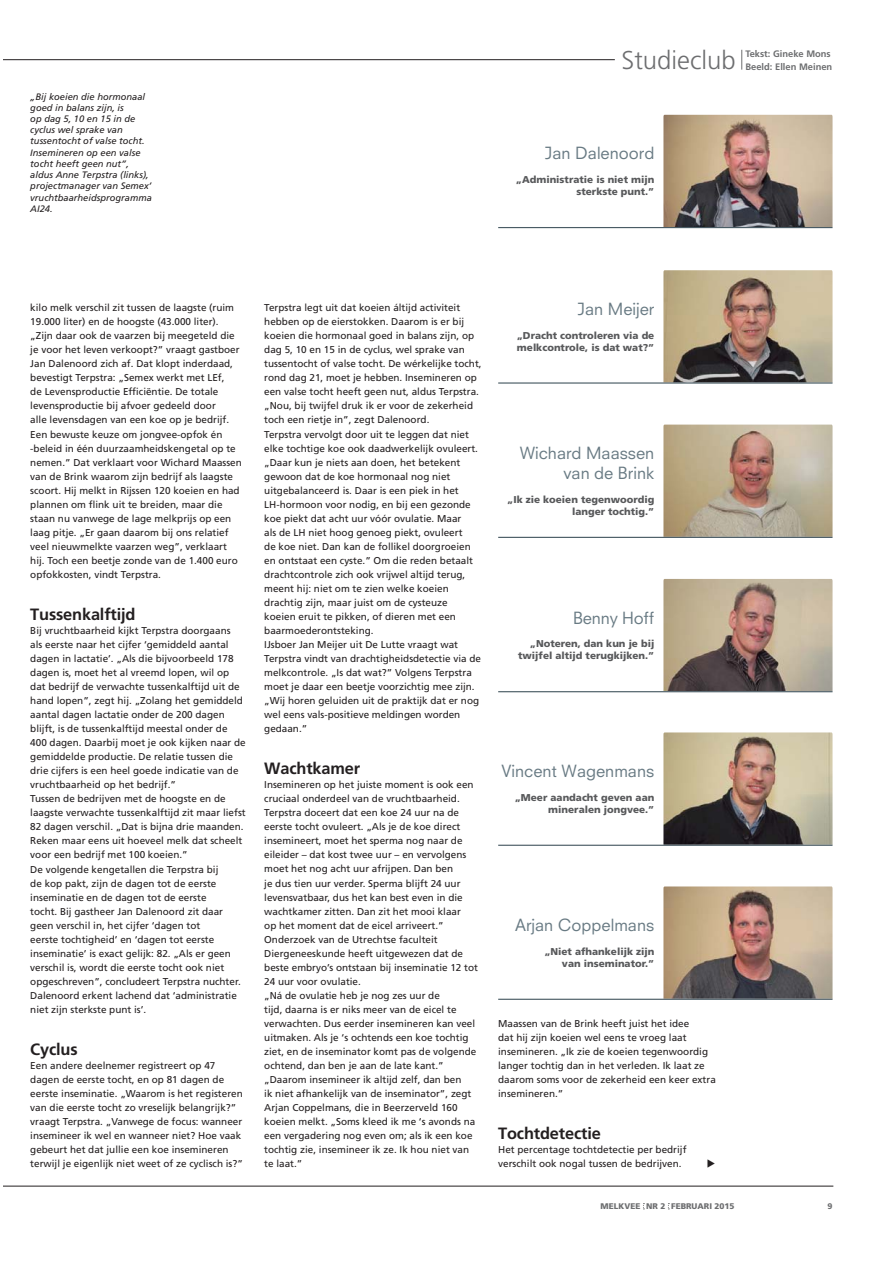
<style>
.page{position:relative;width:893px;height:1263px;background:#fff}
.page>*{position:absolute;margin:0;border:0;box-sizing:border-box;transform-origin:0 0}
.t1{font:300 25.65px "Frutiger LT Std";color:#6d6e70}
.t2{font:16.35px/19.6px "Neuzeit SLT Std";color:#687a83;text-align:right}
.t3{font:700 16.35px "Frutiger LT Std";letter-spacing:-.01em;color:#231f20}
.t4{font:9.9px/14.1px "Frutiger LT Std";color:#231f20}
.t5{font:900 9.9px/12px "Frutiger LT Std";color:#58595b;text-align:right}
.t6{font:italic 9.3px/11.2px "Frutiger LT Std";color:#231f20}
.t7{font:700 9.3px/12.6px "Frutiger LT Std";color:#6d6e70}
.t8{font:900 8.25px "Frutiger LT Std";color:#6d6e70}
</style>
<div class="page">
<svg style="left:741px;top:50px;width:1px;height:20px"></svg>
<hr style="left:4px;top:59px;width:611px;height:1px;background:#231f20">
<hr style="left:4px;top:1186px;width:829px;height:1px;background:#231f20">
<img style="left:663px;top:579px;width:169px;height:112px">
<hr style="left:498px;top:691px;width:334px;height:1px;background:#4a5c65">
<img style="left:663px;top:732px;width:169px;height:113px">
<hr style="left:498px;top:845px;width:334px;height:1px;background:#4a5c65">
<img style="left:663px;top:886px;width:169px;height:113px">
<hr style="left:498px;top:999px;width:334px;height:1px;background:#4a5c65">
<img style="left:663px;top:270px;width:169px;height:112px">
<hr style="left:498px;top:382px;width:334px;height:2px;background:#4a5c65">
<img style="left:663px;top:425px;width:169px;height:112px">
<hr style="left:498px;top:537px;width:334px;height:1px;background:#4a5c65">
<img style="left:663px;top:115px;width:169px;height:112px">
<hr style="left:498px;top:227px;width:334px;height:1px;background:#4a5c65">
<p class="t6" style="left:30px;top:91px;width:123px">„Bij koeien die hormonaal goed in balans zijn, is<br>op dag 5, 10 en 15 in de cyclus wel sprake van tussentocht of valse tocht.<br>Insemineren op een valse tocht heeft geen nut”, aldus Anne Terpstra (links), projectmanager van Semex’ vruchtbaarheidsprogramma<br>AI24.</p>
<h1 class="t1" style="left:621px;top:49px;width:116px">Studieclub</h1>
<p class="t7" style="left:745px;top:48px;width:88px">Tekst: Gineke Mons<br>Beeld: Ellen Meinen</p>
<h2 class="t2" style="left:545px;top:145px;width:111px">Jan Dalenoord</h2>
<p class="t5" style="left:516px;top:174px;width:140px">„Administratie is niet mijn sterkste punt.”</p>
<p class="t4" style="left:30px;top:301px;width:213px">kilo melk verschil zit tussen de laagste (ruim 19.000 liter) en de hoogste (43.000 liter). „Zijn daar ook de vaarzen bij meegeteld die je voor het leven verkoopt?” vraagt gastboer Jan Dalenoord zich af. Dat klopt inderdaad, bevestigt Terpstra: „Semex werkt met LEf,<br>de Levensproductie Efficiëntie. De totale levensproductie bij afvoer gedeeld door<br>alle levensdagen van een koe op je bedrijf.<br>Een bewuste keuze om jongvee-opfok én -beleid in één duurzaamheidskengetal op te nemen.” Dat verklaart voor Wichard Maassen van de Brink waarom zijn bedrijf als laagste scoort. Hij melkt in Rijssen 120 koeien en had plannen om flink uit te breiden, maar die staan nu vanwege de lage melkprijs op een laag pitje. „Er gaan daarom bij ons relatief veel nieuwmelkte vaarzen weg”, verklaart hij. Toch een beetje zonde van de 1.400 euro opfokkosten, vindt Terpstra.</p>
<h2 class="t3" style="left:30px;top:607px;width:107px">Tussenkalftijd</h2>
<p class="t4" style="left:30px;top:624px;width:217px">Bij vruchtbaarheid kijkt Terpstra doorgaans<br>als eerste naar het cijfer ‘gemiddeld aantal dagen in lactatie’. „Als die bijvoorbeeld 178 dagen is, moet het al vreemd lopen, wil op dat bedrijf de verwachte tussenkalftijd uit de hand lopen”, zegt hij. „Zolang het gemiddeld aantal dagen lactatie onder de 200 dagen blijft, is de tussenkalftijd meestal onder de 400 dagen. Daarbij moet je ook kijken naar de gemiddelde productie. De relatie tussen die drie cijfers is een heel goede indicatie van de vruchtbaarheid op het bedrijf.”<br>Tussen de bedrijven met de hoogste en de laagste verwachte tussenkalftijd zit maar liefst 82 dagen verschil. „Dat is bijna drie maanden.<br>Reken maar eens uit hoeveel melk dat scheelt voor een bedrijf met 100 koeien.”<br>De volgende kengetallen die Terpstra bij<br>de kop pakt, zijn de dagen tot de eerste inseminatie en de dagen tot de eerste<br>tocht. Bij gastheer Jan Dalenoord zit daar geen verschil in, het cijfer ‘dagen tot<br>eerste tochtigheid’ en ‘dagen tot eerste inseminatie’ is exact gelijk: 82. „Als er geen verschil is, wordt die eerste tocht ook niet opgeschreven”, concludeert Terpstra nuchter.<br>Dalenoord erkent lachend dat ‘administratie niet zijn sterkste punt is’.</p>
<h2 class="t3" style="left:30px;top:1042px;width:49px">Cyclus</h2>
<p class="t4" style="left:30px;top:1059px;width:214px">Een andere deelnemer registreert op 47 dagen de eerste tocht, en op 81 dagen de eerste inseminatie. „Waarom is het registeren van die eerste tocht zo vreselijk belangrijk?” vraagt Terpstra. „Vanwege de focus: wanneer insemineer ik wel en wanneer niet? Hoe vaak gebeurt het dat jullie een koe insemineren terwijl je eigenlijk niet weet of ze cyclisch is?”</p>
<p class="t4" style="left:264px;top:301px;width:219px">Terpstra legt uit dat koeien áltijd activiteit hebben op de eierstokken. Daarom is er bij koeien die hormonaal goed in balans zijn, op dag 5, 10 en 15 in de cyclus, wel sprake van tussentocht of valse tocht. De wérkelijke tocht, rond dag 21, moet je hebben. Insemineren op een valse tocht heeft geen nut, aldus Terpstra. „Nou, bij twijfel druk ik er voor de zekerheid toch een rietje in”, zegt Dalenoord.<br>Terpstra vervolgt door uit te leggen dat niet elke tochtige koe ook daadwerkelijk ovuleert. „Daar kun je niets aan doen, het betekent gewoon dat de koe hormonaal nog niet uitgebalanceerd is. Daar is een piek in het LH-hormoon voor nodig, en bij een gezonde koe piekt dat acht uur vóór ovulatie. Maar<br>als de LH niet hoog genoeg piekt, ovuleert<br>de koe niet. Dan kan de follikel doorgroeien en ontstaat een cyste.” Om die reden betaalt drachtcontrole zich ook vrijwel altijd terug, meent hij: niet om te zien welke koeien drachtig zijn, maar juist om de cysteuze<br>koeien eruit te pikken, of dieren met een baarmoederontsteking.<br>IJsboer Jan Meijer uit De Lutte vraagt wat Terpstra vindt van drachtigheidsdetectie via de melkcontrole. „Is dat wat?” Volgens Terpstra moet je daar een beetje voorzichtig mee zijn. „Wij horen geluiden uit de praktijk dat er nog wel eens vals-positieve meldingen worden gedaan.”</p>
<h2 class="t3" style="left:264px;top:762px;width:97px">Wachtkamer</h2>
<p class="t4" style="left:264px;top:778px;width:215px">Insemineren op het juiste moment is ook een cruciaal onderdeel van de vruchtbaarheid.<br>Terpstra doceert dat een koe 24 uur na de eerste tocht ovuleert. „Als je de koe direct insemineert, moet het sperma nog naar de eileider – dat kost twee uur – en vervolgens moet het nog acht uur afrijpen. Dan ben<br>je dus tien uur verder. Sperma blijft 24 uur levensvatbaar, dus het kan best even in die wachtkamer zitten. Dan zit het mooi klaar<br>op het moment dat de eicel arriveert.” Onderzoek van de Utrechtse faculteit Diergeneeskunde heeft uitgewezen dat de beste embryo’s ontstaan bij inseminatie 12 tot 24 uur voor ovulatie.<br>„Ná de ovulatie heb je nog zes uur de<br>tijd, daarna is er niks meer van de eicel te verwachten. Dus eerder insemineren kan veel uitmaken. Als je ‘s ochtends een koe tochtig ziet, en de inseminator komt pas de volgende ochtend, dan ben je aan de late kant.” „Daarom insemineer ik altijd zelf, dan ben<br>ik niet afhankelijk van de inseminator”, zegt Arjan Coppelmans, die in Beerzerveld 160 koeien melkt. „Soms kleed ik me ‘s avonds na een vergadering nog even om; als ik een koe tochtig zie, insemineer ik ze. Ik hou niet van te laat.”</p>
<h2 class="t2" style="left:578px;top:300px;width:78px">Jan Meijer</h2>
<p class="t5" style="left:517px;top:330px;width:139px;text-align:left">„Dracht controleren via de melkcontrole, is dat wat?”</p>
<h2 class="t2" style="left:520px;top:445px;width:136px">Wichard Maassen van de Brink</h2>
<p class="t5" style="left:507px;top:494px;width:149px">„Ik zie koeien tegenwoordig langer tochtig.”</p>
<h2 class="t2" style="left:573px;top:609px;width:83px">Benny Hoff</h2>
<p class="t5" style="left:518px;top:638px;width:138px">„Noteren, dan kun je bij twijfel altijd terugkijken.”</p>
<h2 class="t2" style="left:501px;top:762px;width:154px">Vincent Wagenmans</h2>
<p class="t5" style="left:515px;top:792px;width:141px">„Meer aandacht geven aan mineralen jongvee.”</p>
<h2 class="t2" style="left:515px;top:916px;width:141px">Arjan Coppelmans</h2>
<p class="t5" style="left:544px;top:946px;width:111px">„Niet afhankelijk zijn van inseminator.”</p>
<p class="t4" style="left:498px;top:1017px;width:219px">Maassen van de Brink heeft juist het idee<br>dat hij zijn koeien wel eens te vroeg laat insemineren. „Ik zie de koeien tegenwoordig langer tochtig dan in het verleden. Ik laat ze daarom soms voor de zekerheid een keer extra insemineren.”</p>
<h2 class="t3" style="left:498px;top:1126px;width:104px">Tochtdetectie</h2>
<p class="t4" style="left:498px;top:1143px;width:190px">Het percentage tochtdetectie per bedrijf verschilt ook nogal tussen de bedrijven.</p>
<p class="t8" style="left:600px;top:1203px;width:136px">MELKVEE NR 2 FEBRUARI 2015</p>
<p class="t8" style="left:827px;top:1203px;width:7px">9</p>
</div>
